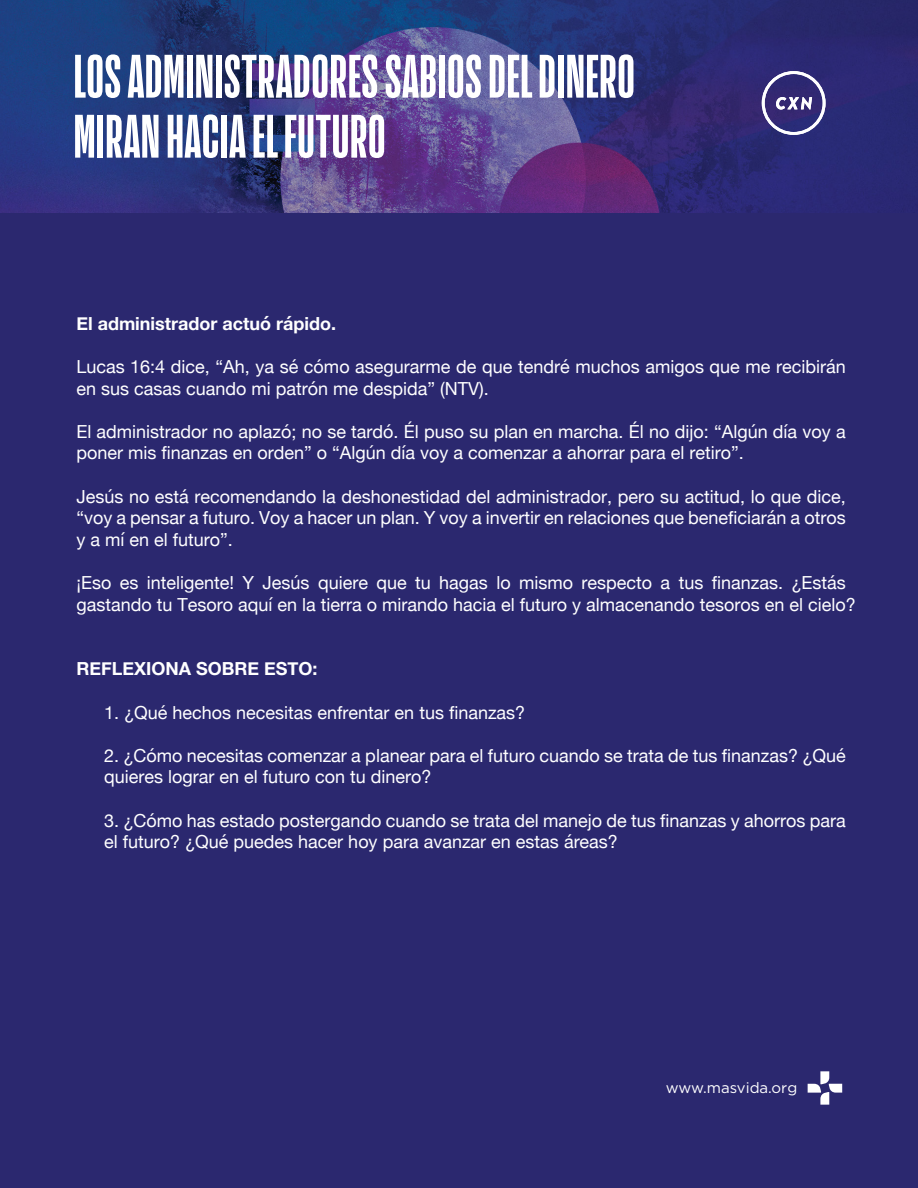
<style>
.page{position:relative;width:918px;height:1188px;background:#fff}
.page>*{position:absolute;margin:0;border:0;box-sizing:border-box;transform-origin:0 0}
.t1{font:60px/60px "Action Condensed Bold Grade 2";letter-spacing:.01em;color:#fff}
.t2{font:18px/21.6px "Helvetica Neue";color:#fff}
.t3{font:700 18px "Helvetica Neue";color:#fff}
.t4{font:15px "Gotham";color:#fff}
</style>
<div class="page">
<img style="left:0;top:0;width:918px;height:213px">
<svg style="left:762px;top:71px;width:64px;height:64px"></svg>
<div style="left:0;top:213px;width:918px;height:975px;background:#2b286f"></div>
<svg style="left:808px;top:1071px;width:34px;height:34px"></svg>
<h1 class="t1" style="left:74px;top:46px;width:563px">LOS ADMINISTRADORES SABIOS DEL DINERO<br>MIRAN HACIA EL FUTURO</h1>
<p class="t3" style="left:76px;top:309px;width:261px">El administrador actuó rápido.</p>
<p class="t2" style="left:76px;top:357px;width:771px">Lucas 16:4 dice, “Ah, ya sé cómo asegurarme de que tendré muchos amigos que me recibirán en sus casas cuando mi patrón me despida” (NTV).</p>
<p class="t2" style="left:76px;top:422px;width:771px">El administrador no aplazó; no se tardó. Él puso su plan en marcha. Él no dijo: “Algún día voy a poner mis finanzas en orden” o “Algún día voy a comenzar a ahorrar para el retiro”.</p>
<p class="t2" style="left:76px;top:487px;width:771px;text-align:justify">Jesús no está recomendando la deshonestidad del administrador, pero su actitud, lo que dice, “voy a pensar a futuro. Voy a hacer un plan. Y voy a invertir en relaciones que beneficiarán a otros y a mí en el futuro”.</p>
<p class="t2" style="left:76px;top:573px;width:781px">¡Eso es inteligente! Y Jesús quiere que tu hagas lo mismo respecto a tus finanzas. ¿Estás gastando tu Tesoro aquí en la tierra o mirando hacia el futuro y almacenando tesoros en el cielo?</p>
<p class="t3" style="left:76px;top:655px;width:243px">REFLEXIONA SOBRE ESTO:</p>
<p class="t2" style="left:104px;top:703px;width:423px">1. ¿Qué hechos necesitas enfrentar en tus finanzas?</p>
<p class="t2" style="left:104px;top:746px;width:743px">2. ¿Cómo necesitas comenzar a planear para el futuro cuando se trata de tus finanzas? ¿Qué quieres lograr en el futuro con tu dinero?</p>
<p class="t2" style="left:104px;top:811px;width:743px">3. ¿Cómo has estado postergando cuando se trata del manejo de tus finanzas y ahorros para el futuro? ¿Qué puedes hacer hoy para avanzar en estas áreas?</p>
<p class="t4" style="left:666px;top:1078px;width:133px">www.masvida.org</p>
</div>
